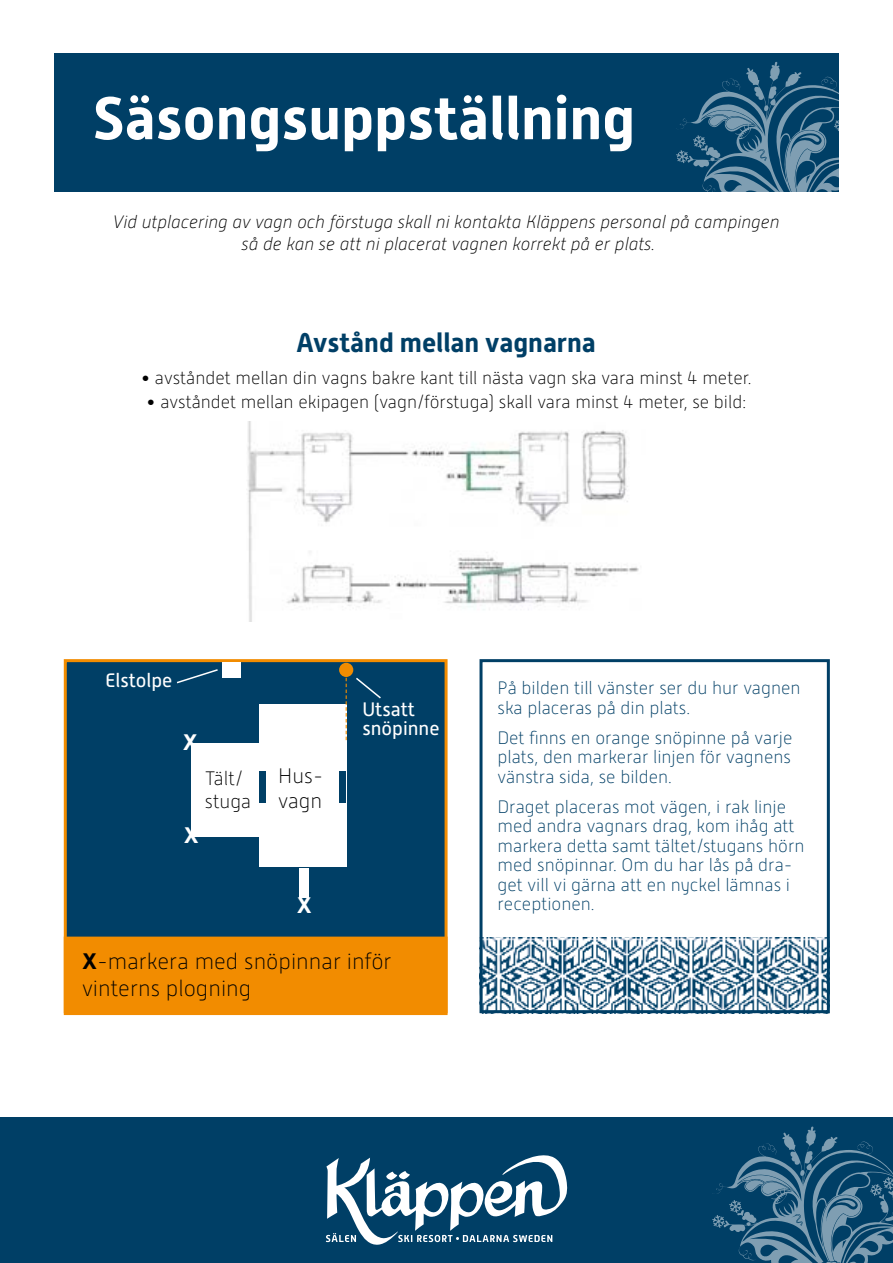
<style>
.page{position:relative;width:893px;height:1263px;background:#fff}
.page>*{position:absolute;margin:0;border:0;box-sizing:border-box;transform-origin:0 0}
.t1{font:700 60px "Alwyn New";color:#fff}
.t2{font:700 27px "Alwyn New";color:#003f66}
.t3{font:100 22.5px/27px "Alwyn New";color:#000}
.t4{font:700 22.5px "Alwyn New";color:#fff}
.t5{font:100 21px/25.2px "Alwyn New";color:#000}
.t6{font:19.5px/19.5px "Alwyn New";color:#fff}
.t7{font:100 19.5px/23.4px "Alwyn New";color:#000}
.t8{font:100 18px/19.5px "Alwyn New";color:#003f66}
.t9{font:100 18px "Alwyn New";color:#000}
.t10{font:italic 100 18px/21.6px "Alwyn New";color:#000;text-align:center}
.s1{font-weight:700}
</style>
<div class="page">
<img style="left:483px;top:938px;width:343px;height:71px">
<div style="left:54px;top:53px;width:785px;height:138px;background:#003f66"></div>
<svg style="left:676px;top:62px;width:163px;height:130px"></svg>
<img style="left:247px;top:421px;width:392px;height:201px">
<div style="left:479px;top:659px;width:351px;height:354px;border:3px solid #003f66"></div>
<div style="left:64px;top:659px;width:384px;height:356px;background:#003f66;border:3px solid #f28c00"></div>
<div style="left:64px;top:936px;width:384px;height:77px;background:#f28c00;border:2px solid #f28c00"></div>
<div style="left:259px;top:705px;width:87px;height:162px;background:#fff"></div>
<div style="left:191px;top:743px;width:67px;height:93px;background:#fff"></div>
<div style="left:299px;top:868px;width:10px;height:29px;background:#fff"></div>
<div style="left:340px;top:772px;width:6px;height:31px;background:#003f66"></div>
<div style="left:259px;top:772px;width:7px;height:31px;background:#003f66"></div>
<div style="left:222px;top:662px;width:19px;height:16px;background:#fff"></div>
<div style="left:339px;top:663px;width:14px;height:14px;background:#f28c00;border-radius:50%"></div>
<svg style="left:346px;top:678px;width:1px;height:62px"></svg>
<svg style="left:176px;top:669px;width:42px;height:15px"></svg>
<svg style="left:356px;top:677px;width:25px;height:22px"></svg>
<div style="left:0;top:1118px;width:893px;height:145px;background:#003f66"></div>
<svg style="left:712px;top:1126px;width:181px;height:137px"></svg>
<svg style="left:326px;top:1155px;width:241px;height:90px"></svg>
<h1 class="t1" style="left:93px;top:84px;width:544px">Säsongsuppställning</h1>
<p class="t10" style="left:113px;top:211px;width:669px">Vid utplacering av vagn och förstuga skall ni kontakta Kläppens personal på campingen så de kan se att ni placerat vagnen korrekt på er plats.</p>
<h2 class="t2" style="left:296px;top:327px;width:301px">Avstånd mellan vagnarna</h2>
<p class="t9" style="left:141px;top:368px;width:612px">• avståndet mellan din vagns bakre kant till nästa vagn ska vara minst 4 meter.</p>
<p class="t9" style="left:146px;top:392px;width:601px">• avståndet mellan ekipagen (vagn/förstuga) skall vara minst 4 meter, se bild:</p>
<p class="t6" style="left:105px;top:670px;width:69px">Elstolpe</p>
<p class="t4" style="left:183px;top:729px;width:17px">X</p>
<p class="t7" style="left:205px;top:766px;width:48px">Tält/ stuga</p>
<p class="t5" style="left:278px;top:763px;width:46px">Hus&shy;vagn</p>
<p class="t4" style="left:184px;top:822px;width:17px">X</p>
<p class="t4" style="left:297px;top:892px;width:17px">X</p>
<p class="t6" style="left:362px;top:699px;width:79px">Utsatt snöpinne</p>
<p class="t3" style="left:82px;top:947px;width:311px"><span class="s1">X</span>-markera med snöpinnar inför vinterns plogning</p>
<p class="t8" style="left:497px;top:678px;width:305px">På bilden till vänster ser du hur vagnen ska placeras på din plats.</p>
<p class="t8" style="left:497px;top:728px;width:296px;text-align:justify">Det finns en orange snöpinne på varje plats, den markerar linjen för vagnens vänstra sida, se bilden.</p>
<p class="t8" style="left:497px;top:797px;width:309px">Draget placeras mot vägen, i rak linje med andra vagnars drag, kom ihåg att markera detta samt tältet/stugans hörn med snöpinnar. Om du har lås på dra&shy;get vill vi gärna att en nyckel lämnas i receptionen.</p>
</div>
